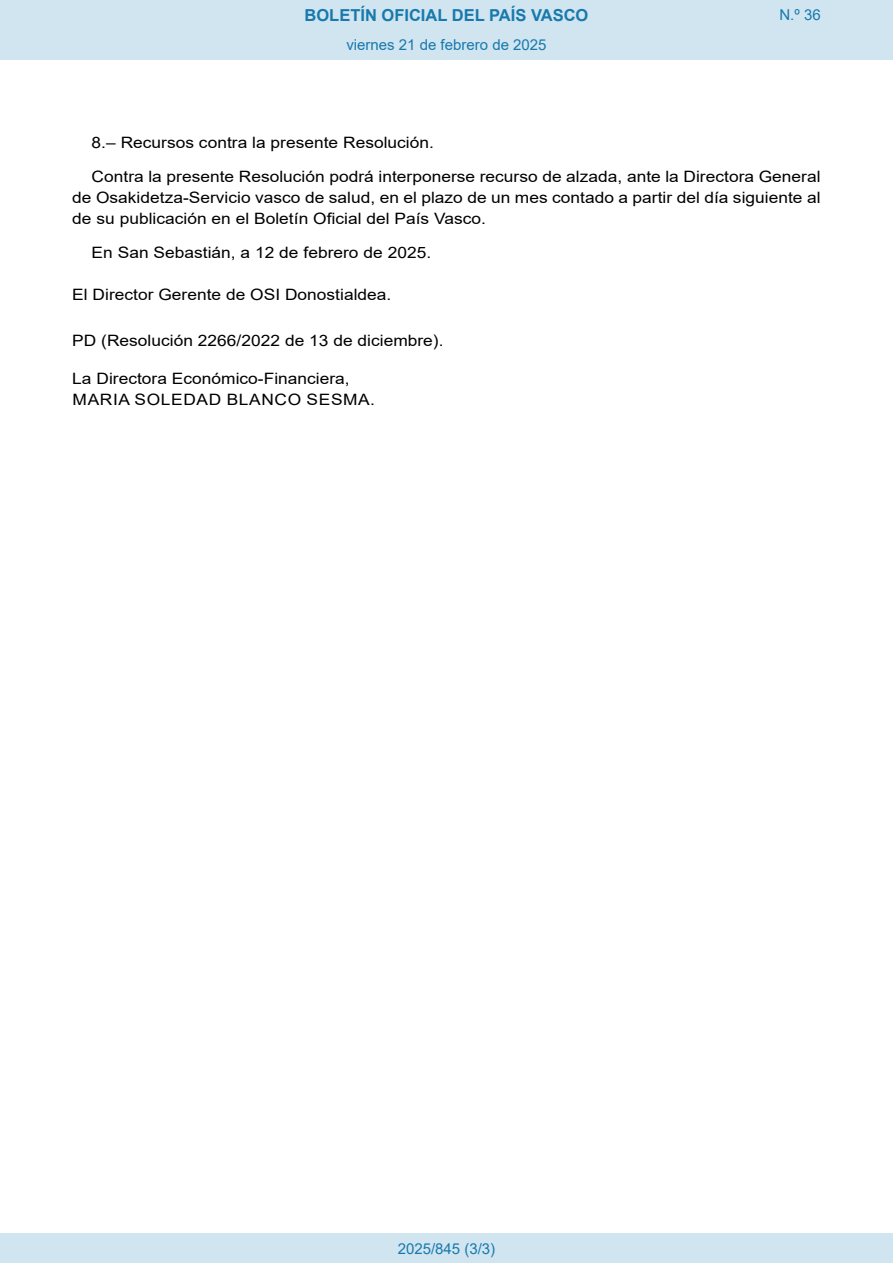
<style>
.page{position:relative;width:893px;height:1263px;background:#fff}
.page>*{position:absolute;margin:0;border:0;box-sizing:border-box;transform-origin:0 0}
.t1{font:700 16.5px "Arial";color:#1879ad}
.BOPVDetalle{font:15.6px/21px "Arial";color:#000;text-align:justify;scale:1.11 1}
.BOPVDisposicionTitulo{font:15.6px "Arial";color:#000;scale:1.11 1}
.BOPVFirmaLugFec{font:15.6px "Arial";color:#000;scale:1.11 1}
.BOPVFirmaPuesto{font:15.6px "Arial";color:#000;scale:1.11 1}
.BOPVFirmaNombre{font:15.6px "Arial";letter-spacing:.035em;color:#000;scale:1.11 1}
.Paginacion_Centro{font:15px "Arial";color:#1879ad}
</style>
<div class="page">
<div style="left:0;top:0;width:893px;height:60px;background:#d0e5f0"></div>
<div style="left:0;top:1233px;width:893px;height:30px;background:#d0e5f0"></div>
<p class="t1" style="left:305px;top:3px;width:285px">BOLETÍN OFICIAL DEL PAÍS VASCO</p>
<p class="Paginacion_Centro" style="left:346px;top:35px;width:202px">viernes 21 de febrero de 2025</p>
<p class="Paginacion_Centro" style="left:779px;top:5px;width:43px">N.º 36</p>
<p class="BOPVDetalle" style="left:92px;top:132px;width:310px">8.– Recursos contra la presente Resolución.</p>
<p class="BOPVDetalle" style="left:72px;top:166px;width:676px;text-indent:19px">Contra la presente Resolución podrá interponerse recurso de alzada, ante la Directora General de Osakidetza-Servicio vasco de salud, en el plazo de un mes contado a partir del día siguiente al de su publicación en el Boletín Oficial del País Vasco.</p>
<p class="BOPVFirmaLugFec" style="left:92px;top:241px;width:307px">En San Sebastián, a 12 de febrero de 2025.</p>
<p class="BOPVDisposicionTitulo" style="left:72px;top:284px;width:289px">El Director Gerente de OSI Donostialdea.</p>
<p class="BOPVDisposicionTitulo" style="left:72px;top:330px;width:336px">PD (Resolución 2266/2022 de 13 de diciembre).</p>
<p class="BOPVFirmaPuesto" style="left:72px;top:368px;width:251px">La Directora Económico-Financiera,</p>
<p class="BOPVFirmaNombre" style="left:73px;top:389px;width:274px">MARIA SOLEDAD BLANCO SESMA.</p>
<p class="Paginacion_Centro" style="left:398px;top:1238px;width:99px">2025/845 (3/3)</p>
</div>
